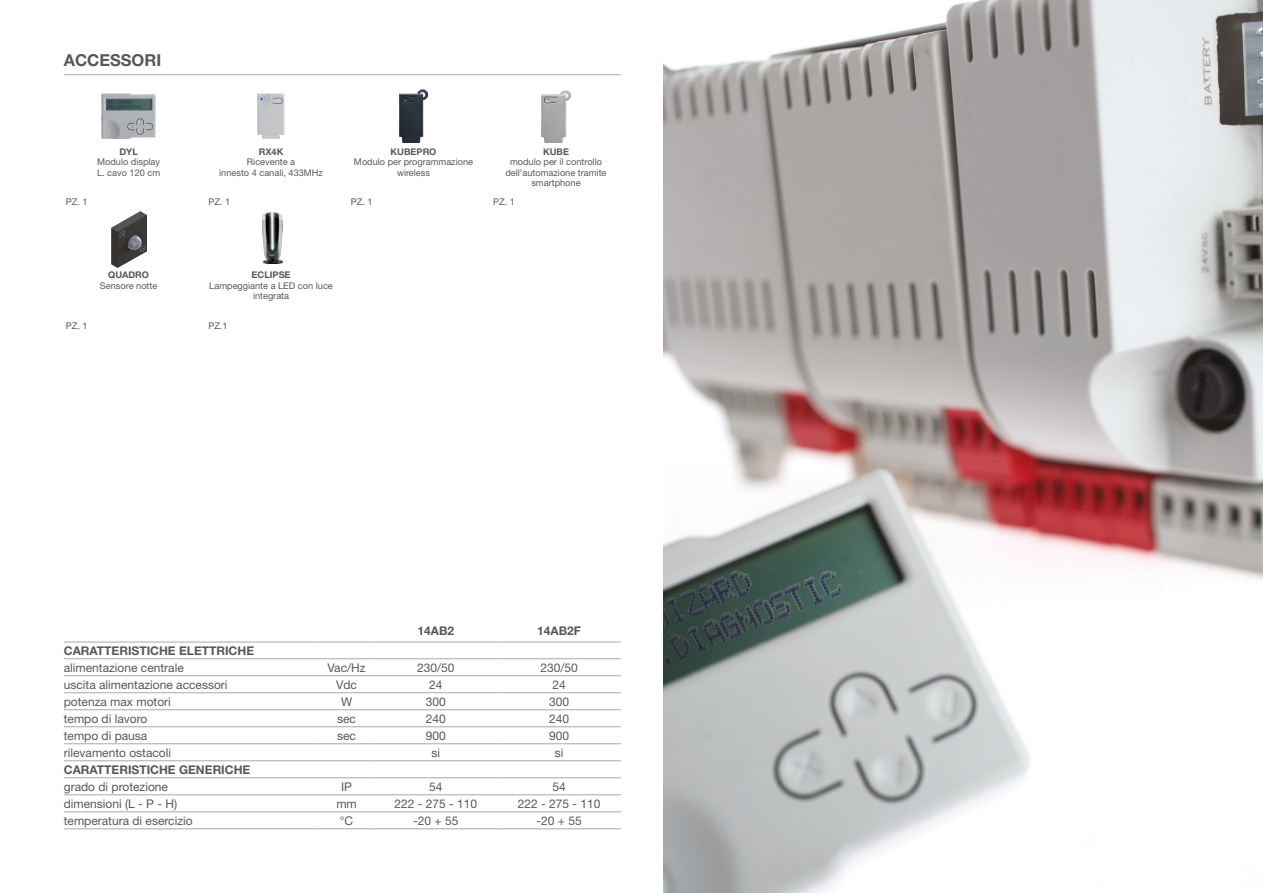
<style>
.page{position:relative;width:1263px;height:893px;background:#fff}
.page>*{position:absolute;margin:0;border:0;box-sizing:border-box;transform-origin:0 0}
.t1{font:700 16.5px "Helvetica Neue LT Std";color:#57585a}
.t2{font:12px "Helvetica Neue LT Std";color:#57585a}
.t3{font:700 12px "Helvetica Neue LT Std";color:#57585a}
.t4{font:9.15px/10.5px "Helvetica Neue LT Std";color:#57585a;text-align:center}
.t5{font:700 9.15px "Helvetica Neue LT Std";color:#57585a}
</style>
<div class="page">
<hr style="left:64px;top:74px;width:557px;height:1px;background:#a8a9ad">
<img style="left:102px;top:94px;width:53px;height:45px">
<img style="left:257px;top:94px;width:28px;height:44px">
<img style="left:399px;top:90px;width:29px;height:52px">
<img style="left:542px;top:90px;width:28px;height:52px">
<img style="left:111px;top:211px;width:35px;height:57px">
<img style="left:663px;top:0;width:600px;height:893px">
<img style="left:262px;top:213px;width:20px;height:51px">
<hr style="left:64px;top:642px;width:255px;height:1px;background:#a8a9ad">
<hr style="left:319px;top:642px;width:55px;height:1px;background:#a8a9ad">
<hr style="left:374px;top:642px;width:123px;height:1px;background:#a8a9ad">
<hr style="left:497px;top:642px;width:124px;height:1px;background:#a8a9ad">
<hr style="left:64px;top:658px;width:255px;height:1px;background:#a8a9ad">
<hr style="left:319px;top:658px;width:55px;height:1px;background:#a8a9ad">
<hr style="left:374px;top:658px;width:123px;height:1px;background:#a8a9ad">
<hr style="left:497px;top:658px;width:124px;height:1px;background:#a8a9ad">
<hr style="left:64px;top:675px;width:255px;height:1px;background:#a8a9ad">
<hr style="left:319px;top:675px;width:55px;height:1px;background:#a8a9ad">
<hr style="left:374px;top:675px;width:123px;height:1px;background:#a8a9ad">
<hr style="left:497px;top:675px;width:124px;height:1px;background:#a8a9ad">
<hr style="left:64px;top:692px;width:255px;height:1px;background:#a8a9ad">
<hr style="left:319px;top:692px;width:55px;height:1px;background:#a8a9ad">
<hr style="left:374px;top:692px;width:123px;height:1px;background:#a8a9ad">
<hr style="left:497px;top:692px;width:124px;height:1px;background:#a8a9ad">
<hr style="left:64px;top:709px;width:255px;height:1px;background:#a8a9ad">
<hr style="left:319px;top:709px;width:55px;height:1px;background:#a8a9ad">
<hr style="left:374px;top:709px;width:123px;height:1px;background:#a8a9ad">
<hr style="left:497px;top:709px;width:124px;height:1px;background:#a8a9ad">
<hr style="left:64px;top:726px;width:255px;height:1px;background:#a8a9ad">
<hr style="left:319px;top:726px;width:55px;height:1px;background:#a8a9ad">
<hr style="left:374px;top:726px;width:123px;height:1px;background:#a8a9ad">
<hr style="left:497px;top:726px;width:124px;height:1px;background:#a8a9ad">
<hr style="left:64px;top:743px;width:255px;height:1px;background:#a8a9ad">
<hr style="left:319px;top:743px;width:55px;height:1px;background:#a8a9ad">
<hr style="left:374px;top:743px;width:123px;height:1px;background:#a8a9ad">
<hr style="left:497px;top:743px;width:124px;height:1px;background:#a8a9ad">
<hr style="left:64px;top:760px;width:255px;height:1px;background:#a8a9ad">
<hr style="left:319px;top:760px;width:55px;height:1px;background:#a8a9ad">
<hr style="left:374px;top:760px;width:123px;height:1px;background:#a8a9ad">
<hr style="left:497px;top:760px;width:124px;height:1px;background:#a8a9ad">
<hr style="left:64px;top:777px;width:255px;height:1px;background:#a8a9ad">
<hr style="left:319px;top:777px;width:55px;height:1px;background:#a8a9ad">
<hr style="left:374px;top:777px;width:123px;height:1px;background:#a8a9ad">
<hr style="left:497px;top:777px;width:124px;height:1px;background:#a8a9ad">
<hr style="left:64px;top:794px;width:255px;height:1px;background:#a8a9ad">
<hr style="left:319px;top:794px;width:55px;height:1px;background:#a8a9ad">
<hr style="left:374px;top:794px;width:123px;height:1px;background:#a8a9ad">
<hr style="left:497px;top:794px;width:124px;height:1px;background:#a8a9ad">
<hr style="left:64px;top:811px;width:255px;height:1px;background:#a8a9ad">
<hr style="left:64px;top:828px;width:255px;height:1px;background:#a8a9ad">
<hr style="left:319px;top:811px;width:55px;height:1px;background:#a8a9ad">
<hr style="left:319px;top:828px;width:55px;height:1px;background:#a8a9ad">
<hr style="left:374px;top:811px;width:123px;height:1px;background:#a8a9ad">
<hr style="left:374px;top:828px;width:123px;height:1px;background:#a8a9ad">
<hr style="left:497px;top:811px;width:124px;height:1px;background:#a8a9ad">
<hr style="left:497px;top:828px;width:124px;height:1px;background:#a8a9ad">
<p class="t1" style="left:64px;top:50px;width:99px">ACCESSORI</p>
<p class="t5" style="left:119px;top:146px;width:20px">DYL</p>
<p class="t4" style="left:97px;top:157px;width:64px">Modulo display</p>
<p class="t4" style="left:97px;top:167px;width:65px">L. cavo 120 cm</p>
<p class="t5" style="left:259px;top:146px;width:26px">RX4K</p>
<p class="t4" style="left:247px;top:157px;width:50px">Ricevente a</p>
<p class="t4" style="left:219px;top:167px;width:105px">innesto 4 canali, 433MHz</p>
<p class="t5" style="left:391px;top:146px;width:47px">KUBEPRO</p>
<p class="t4" style="left:354px;top:157px;width:121px">Modulo per programmazione wireless</p>
<p class="t5" style="left:543px;top:146px;width:27px">KUBE</p>
<p class="t4" style="left:505px;top:157px;width:103px">modulo per il controllo dell’automazione tramite smartphone</p>
<p class="t4" style="left:66px;top:197px;width:23px">PZ. 1</p>
<p class="t4" style="left:208px;top:197px;width:23px">PZ. 1</p>
<p class="t4" style="left:351px;top:197px;width:23px">PZ. 1</p>
<p class="t4" style="left:493px;top:197px;width:23px">PZ. 1</p>
<p class="t5" style="left:108px;top:269px;width:42px">QUADRO</p>
<p class="t4" style="left:100px;top:280px;width:59px">Sensore notte</p>
<p class="t5" style="left:252px;top:269px;width:41px">ECLIPSE</p>
<p class="t4" style="left:209px;top:280px;width:125px">Lampeggiante a LED con luce integrata</p>
<p class="t4" style="left:66px;top:320px;width:23px">PZ. 1</p>
<p class="t4" style="left:208px;top:320px;width:21px">PZ.1</p>
<p class="t3" style="left:417px;top:624px;width:38px">14AB2</p>
<p class="t3" style="left:537px;top:624px;width:45px">14AB2F</p>
<p class="t3" style="left:64px;top:643px;width:192px">CARATTERISTICHE ELETTRICHE</p>
<p class="t2" style="left:64px;top:660px;width:121px">alimentazione centrale</p>
<p class="t2" style="left:328px;top:660px;width:39px">Vac/Hz</p>
<p class="t2" style="left:417px;top:660px;width:39px">230/50</p>
<p class="t2" style="left:540px;top:660px;width:39px">230/50</p>
<p class="t2" style="left:64px;top:677px;width:165px">uscita alimentazione accessori</p>
<p class="t2" style="left:336px;top:677px;width:22px">Vdc</p>
<p class="t2" style="left:429px;top:677px;width:15px">24</p>
<p class="t2" style="left:552px;top:677px;width:15px">24</p>
<p class="t2" style="left:64px;top:694px;width:109px">potenza max motori</p>
<p class="t2" style="left:341px;top:694px;width:13px">W</p>
<p class="t2" style="left:426px;top:694px;width:22px">300</p>
<p class="t2" style="left:549px;top:694px;width:22px">300</p>
<p class="t2" style="left:64px;top:711px;width:85px">tempo di lavoro</p>
<p class="t2" style="left:337px;top:711px;width:20px">sec</p>
<p class="t2" style="left:426px;top:711px;width:22px">240</p>
<p class="t2" style="left:549px;top:711px;width:22px">240</p>
<p class="t2" style="left:64px;top:728px;width:85px">tempo di pausa</p>
<p class="t2" style="left:337px;top:728px;width:20px">sec</p>
<p class="t2" style="left:426px;top:728px;width:22px">900</p>
<p class="t2" style="left:549px;top:728px;width:22px">900</p>
<p class="t2" style="left:64px;top:745px;width:109px">rilevamento ostacoli</p>
<p class="t2" style="left:431px;top:745px;width:10px">si</p>
<p class="t2" style="left:555px;top:745px;width:10px">si</p>
<p class="t3" style="left:64px;top:762px;width:188px">CARATTERISTICHE GENERICHE</p>
<p class="t2" style="left:64px;top:779px;width:106px">grado di protezione</p>
<p class="t2" style="left:341px;top:779px;width:12px">IP</p>
<p class="t2" style="left:429px;top:779px;width:15px">54</p>
<p class="t2" style="left:552px;top:779px;width:15px">54</p>
<p class="t2" style="left:64px;top:796px;width:115px">dimensioni (L - P - H)</p>
<p class="t2" style="left:336px;top:796px;width:22px">mm</p>
<p class="t2" style="left:394px;top:796px;width:84px">222 - 275 - 110</p>
<p class="t2" style="left:518px;top:796px;width:84px">222 - 275 - 110</p>
<p class="t2" style="left:64px;top:813px;width:130px">temperatura di esercizio</p>
<p class="t2" style="left:340px;top:813px;width:15px">°C</p>
<p class="t2" style="left:413px;top:813px;width:47px">-20 + 55</p>
<p class="t2" style="left:537px;top:813px;width:47px">-20 + 55</p>
</div>
